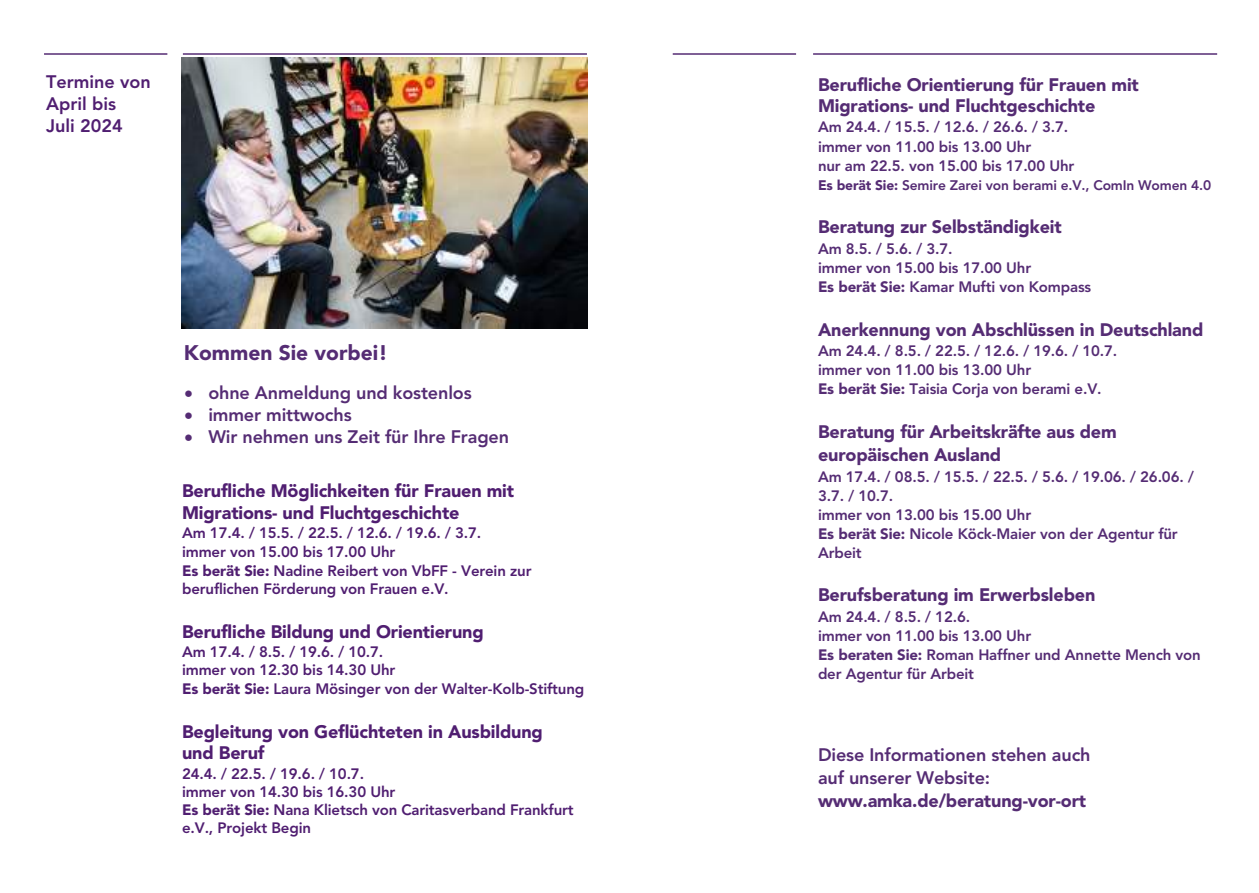
<style>
.page{position:relative;width:1259px;height:893px;background:#fff}
.page>*{position:absolute;margin:0;border:0;box-sizing:border-box;transform-origin:0 0}
.t1{font:900 21px "Avenir LT Std";color:#552c74}
.t2{font:900 18px/21.6px "Avenir LT Std";letter-spacing:-.01em;color:#552c74}
.t3{font:900 18px/21.6px "Avenir LT Std";letter-spacing:-.01em;color:#501e71}
.t4{font:800 18px/22.8px "Avenir LT Std";letter-spacing:-.01em;color:#552c74}
.t5{font:800 18px/21.6px "Avenir LT Std";color:#501e71}
.t6{font:800 15px/19px "Avenir LT Std";letter-spacing:-.01em;color:#552c74}
.t7{font:800 15px/18.8px "Avenir LT Std";letter-spacing:-.01em;color:#501e71}
.t8{font:800 13.8px "Avenir LT Std";letter-spacing:-.01em;color:#552c74}
.s1{font-weight:900}
</style>
<div class="page">
<hr style="left:183px;top:53px;width:404px;height:2px;background:#552c74">
<hr style="left:44px;top:53px;width:123px;height:2px;background:#552c74">
<hr style="left:813px;top:53px;width:404px;height:2px;background:#552c74">
<hr style="left:673px;top:53px;width:123px;height:2px;background:#552c74">
<img style="left:181px;top:58px;width:406px;height:271px">
<p class="t5" style="left:46px;top:71px;width:106px">Termine von<br>April bis<br>Juli 2024</p>
<h1 class="t1" style="left:184px;top:340px;width:205px">Kommen Sie vorbei!</h1>
<p class="t4" style="left:184px;top:382px;width:289px">• ohne Anmeldung und kostenlos</p>
<p class="t4" style="left:184px;top:403px;width:169px">• immer mittwochs</p>
<p class="t4" style="left:184px;top:425px;width:326px">• Wir nehmen uns Zeit für Ihre Fragen</p>
<p class="t3" style="left:182px;top:480px;width:333px">Berufliche Möglichkeiten für Frauen mit<br>Migrations- und Fluchtgeschichte</p>
<p class="t7" style="left:182px;top:524px;width:351px">Am 17.4. / 15.5. / 22.5. / 12.6. / 19.6. / 3.7.<br>immer von 15.00 bis 17.00 Uhr<br><span class="s1">Es berät Sie:</span> Nadine Reibert von VbFF - Verein zur beruflichen Förderung von Frauen e.V.</p>
<p class="t3" style="left:182px;top:620px;width:303px">Berufliche Bildung und Orientierung</p>
<p class="t7" style="left:182px;top:642px;width:404px">Am 17.4. / 8.5. / 19.6. / 10.7.<br>immer von 12.30 bis 14.30 Uhr<br><span class="s1">Es berät Sie:</span> Laura Mösinger von der Walter-Kolb-Stiftung</p>
<p class="t3" style="left:182px;top:721px;width:362px">Begleitung von Geflüchteten in Ausbildung und Beruf</p>
<p class="t7" style="left:182px;top:765px;width:393px;line-height:18px">24.4. / 22.5. / 19.6. / 10.7.<br>immer von 14.30 bis 16.30 Uhr<br><span class="s1">Es berät Sie:</span> Nana Klietsch von Caritasverband Frankfurt e.V., Projekt Begin</p>
<p class="t2" style="left:818px;top:73px;width:322px">Berufliche Orientierung für Frauen mit<br>Migrations- und Fluchtgeschichte</p>
<p class="t6" style="left:818px;top:118px;width:258px">Am 24.4. / 15.5. / 12.6. / 26.6. / 3.7. immer von 11.00 bis 13.00 Uhr<br>nur am 22.5. von 15.00 bis 17.00 Uhr</p>
<p class="t8" style="left:818px;top:177px;width:395px"><span class="s1">Es berät Sie:</span> Semire Zarei von berami e.V., ComIn Women 4.0</p>
<p class="t2" style="left:818px;top:216px;width:245px">Beratung zur Selbständigkeit</p>
<p class="t6" style="left:818px;top:239px;width:275px">Am 8.5. / 5.6. / 3.7.<br>immer von 15.00 bis 17.00 Uhr<br><span class="s1">Es berät Sie:</span> Kamar Mufti von Kompass</p>
<p class="t2" style="left:818px;top:319px;width:387px">Anerkennung von Abschlüssen in Deutschland</p>
<p class="t6" style="left:818px;top:342px;width:301px">Am 24.4. / 8.5. / 22.5. / 12.6. / 19.6. / 10.7. immer von 11.00 bis 13.00 Uhr<br><span class="s1">Es berät Sie:</span> Taisia Corja von berami e.V.</p>
<p class="t2" style="left:818px;top:421px;width:300px;line-height:22.8px">Beratung für Arbeitskräfte aus dem europäischen Ausland</p>
<p class="t6" style="left:818px;top:467px;width:377px">Am 17.4. / 08.5. / 15.5. / 22.5. / 5.6. / 19.06. / 26.06. /<br>3.7. / 10.7.<br>immer von 13.00 bis 15.00 Uhr<br><span class="s1">Es berät Sie:</span> Nicole Köck-Maier von der Agentur für<br>Arbeit</p>
<p class="t2" style="left:818px;top:584px;width:279px">Berufsberatung im Erwerbsleben</p>
<p class="t6" style="left:818px;top:607px;width:384px">Am 24.4. / 8.5. / 12.6.<br>immer von 11.00 bis 13.00 Uhr<br><span class="s1">Es beraten Sie:</span> Roman Haffner und Annette Mench von der Agentur für Arbeit</p>
<p class="t4" style="left:818px;top:744px;width:274px">Diese Informationen stehen auch auf unserer Website:</p>
<p class="t2" style="left:818px;top:790px;width:270px">www.amka.de/beratung-vor-ort</p>
</div>
